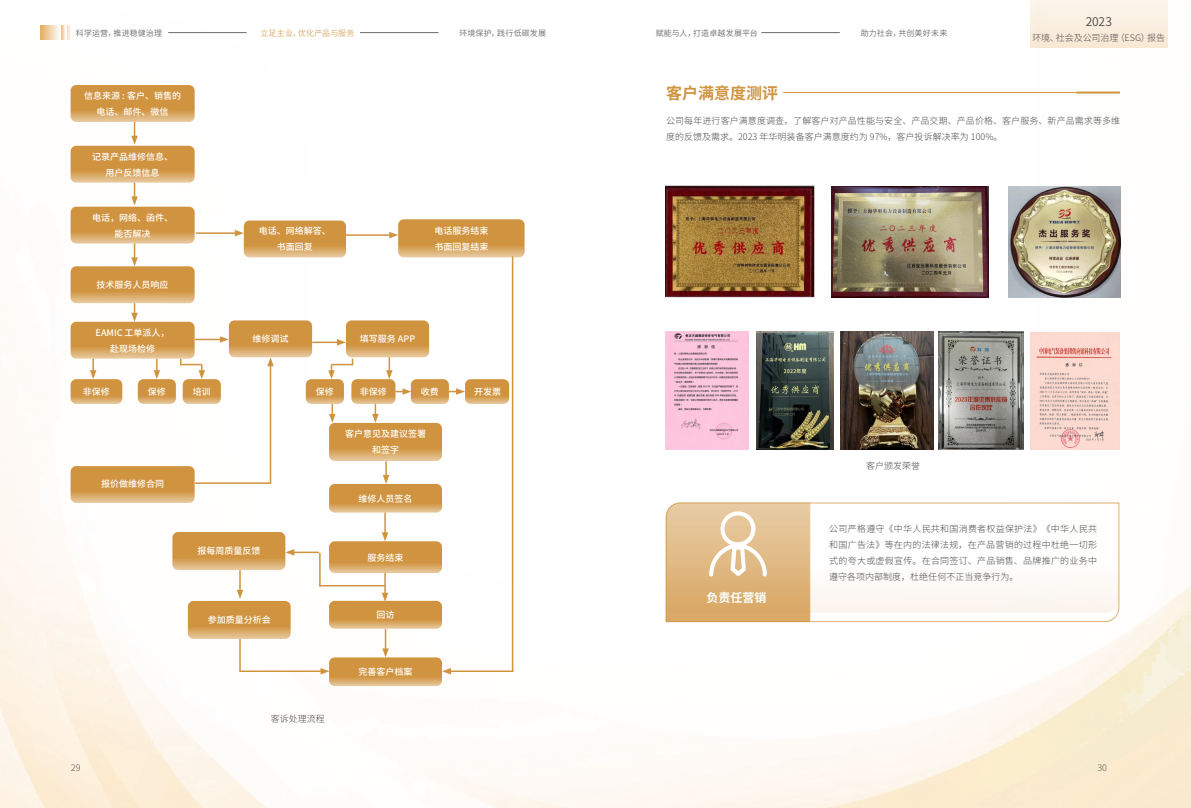
<style>
.page{position:relative;width:1191px;height:808px;background:#fff}
.page>*{position:absolute;margin:0;border:0;box-sizing:border-box;transform-origin:0 0}
.t1{font:700 16px "Source Han Sans CN";color:#d0933f}
.t2{font:700 12px "Source Han Sans CN";color:#fff}
.t3{font:12px "Source Han Sans CN";color:#4c4948}
.t4{font:300 9px/16px "Source Han Sans CN";letter-spacing:.01em;color:#4c4948}
.t5{font:500 9px/16px "Source Han Sans CN";color:#fff;text-align:center}
.t6{font:300 9px "Source Han Sans CN";color:#595757}
.t7{font:8px "Source Han Sans CN";letter-spacing:.02em;color:#4c4948}
.t8{font:8px "Source Han Sans CN";letter-spacing:.02em;color:#d0933f}
</style>
<div class="page">
<img style="left:0;top:0;width:1191px;height:808px">
<div style="left:1030px;top:0;width:137px;height:47px;background:#faefe0"></div>
<svg style="left:71px;top:85px;width:124px;height:37px;background:#d49c50"></svg>
<svg style="left:398px;top:219px;width:126px;height:38px;background:#d49c50"></svg>
<svg style="left:71px;top:146px;width:124px;height:37px;background:#d49d51"></svg>
<svg style="left:71px;top:207px;width:124px;height:36px;background:#d39b4e"></svg>
<svg style="left:71px;top:266px;width:124px;height:37px;background:#d49d51"></svg>
<svg style="left:71px;top:322px;width:124px;height:37px;background:#d49d51"></svg>
<svg style="left:71px;top:466px;width:124px;height:37px;background:#d49c50"></svg>
<svg style="left:71px;top:379px;width:51px;height:25px"></svg>
<svg style="left:351px;top:379px;width:44px;height:25px"></svg>
<svg style="left:465px;top:379px;width:44px;height:25px"></svg>
<svg style="left:138px;top:379px;width:38px;height:25px"></svg>
<svg style="left:306px;top:379px;width:38px;height:25px"></svg>
<svg style="left:411px;top:379px;width:38px;height:25px"></svg>
<svg style="left:183px;top:379px;width:38px;height:25px"></svg>
<svg style="left:229px;top:320px;width:83px;height:37px;background:#d49d50"></svg>
<svg style="left:346px;top:320px;width:83px;height:37px;background:#d49d51"></svg>
<svg style="left:329px;top:423px;width:113px;height:38px;background:#d49c4f"></svg>
<svg style="left:329px;top:484px;width:113px;height:29px;background:#d49d51"></svg>
<svg style="left:329px;top:541px;width:113px;height:32px;background:#d49c50"></svg>
<svg style="left:172px;top:532px;width:113px;height:38px;background:#d49c50"></svg>
<svg style="left:188px;top:601px;width:103px;height:38px;background:#d49c50"></svg>
<svg style="left:329px;top:601px;width:113px;height:28px;background:#d49d51"></svg>
<svg style="left:329px;top:657px;width:113px;height:29px;background:#d49d51"></svg>
<svg style="left:244px;top:221px;width:102px;height:36px;background:#d39b4e"></svg>
<svg style="left:131px;top:122px;width:7px;height:23px"></svg>
<svg style="left:131px;top:183px;width:7px;height:22px"></svg>
<svg style="left:131px;top:243px;width:7px;height:23px"></svg>
<svg style="left:131px;top:303px;width:7px;height:19px"></svg>
<svg style="left:90px;top:359px;width:6px;height:20px"></svg>
<svg style="left:154px;top:359px;width:6px;height:20px"></svg>
<svg style="left:386px;top:357px;width:6px;height:22px"></svg>
<svg style="left:372px;top:404px;width:7px;height:19px"></svg>
<svg style="left:383px;top:461px;width:6px;height:23px"></svg>
<hr style="left:384px;top:513px;width:2px;height:22px;background:#d0933f">
<svg style="left:382px;top:532px;width:6px;height:9px"></svg>
<hr style="left:239px;top:570px;width:2px;height:23px;background:#d0933f">
<svg style="left:237px;top:590px;width:6px;height:9px"></svg>
<hr style="left:384px;top:573px;width:2px;height:22px;background:#d0933f">
<svg style="left:382px;top:593px;width:6px;height:9px"></svg>
<svg style="left:382px;top:629px;width:7px;height:28px"></svg>
<svg style="left:329px;top:404px;width:6px;height:19px"></svg>
<hr style="left:196px;top:232px;width:42px;height:2px;background:#d0933f">
<svg style="left:235px;top:230px;width:9px;height:6px"></svg>
<hr style="left:239px;top:670px;width:84px;height:2px;background:#d0933f">
<svg style="left:320px;top:668px;width:9px;height:6px"></svg>
<svg style="left:195px;top:336px;width:34px;height:7px"></svg>
<svg style="left:395px;top:388px;width:16px;height:7px"></svg>
<svg style="left:449px;top:388px;width:16px;height:7px"></svg>
<svg style="left:312px;top:339px;width:34px;height:7px"></svg>
<hr style="left:346px;top:234px;width:46px;height:2px;background:#d0933f">
<svg style="left:389px;top:232px;width:9px;height:6px"></svg>
<svg style="left:285px;top:549px;width:34px;height:7px"></svg>
<hr style="left:448px;top:670px;width:65px;height:2px;background:#d0933f">
<svg style="left:442px;top:668px;width:9px;height:6px"></svg>
<hr style="left:270px;top:363px;width:1px;height:121px;background:#d0933f">
<svg style="left:267px;top:357px;width:7px;height:9px"></svg>
<hr style="left:195px;top:482px;width:75px;height:2px;background:#d0933f">
<hr style="left:319px;top:585px;width:66px;height:1px;background:#d0933f">
<hr style="left:512px;top:256px;width:1px;height:416px;background:#d0933f">
<svg style="left:180px;top:359px;width:25px;height:20px"></svg>
<svg style="left:328px;top:359px;width:25px;height:20px"></svg>
<hr style="left:319px;top:553px;width:2px;height:33px;background:#d0933f">
<hr style="left:239px;top:639px;width:2px;height:32px;background:#d0933f">
<hr style="left:783px;top:92px;width:337px;height:1px;background:#d0933f">
<hr style="left:1076px;top:92px;width:44px;height:2px;background:#d0933f">
<img style="left:665px;top:186px;width:149px;height:112px">
<img style="left:665px;top:332px;width:84px;height:118px">
<img style="left:756px;top:332px;width:77px;height:117px">
<img style="left:831px;top:187px;width:157px;height:111px">
<img style="left:938px;top:332px;width:85px;height:117px">
<img style="left:1008px;top:187px;width:112px;height:110px">
<img style="left:1030px;top:332px;width:89px;height:118px">
<img style="left:840px;top:332px;width:93px;height:118px">
<svg style="left:810px;top:502px;width:309px;height:120px"></svg>
<svg style="left:665px;top:502px;width:145px;height:120px;background:#e1bc8a"></svg>
<p class="t7" style="left:76px;top:28px;width:88px">科学运营，推进稳健治理</p>
<p class="t8" style="left:260px;top:28px;width:95px">立足主业，优化产品与服务</p>
<p class="t7" style="left:459px;top:28px;width:88px">环境保护，践行低碳发展</p>
<p class="t7" style="left:656px;top:28px;width:104px">赋能与人，打造卓越发展平台</p>
<p class="t7" style="left:861px;top:28px;width:88px">助力社会，共创美好未来</p>
<h2 class="t3" style="left:1085px;top:14px;width:28px">2023</h2>
<p class="t4" style="left:1032px;top:29px;width:134px">环境、社会及公司治理（ESG）报告</p>
<p class="t5" style="left:84px;top:88px;width:99px">信息来源 : 客户、销售的电话、邮件、微信</p>
<p class="t5" style="left:92px;top:148px;width:82px">记录产品维修信息、用户反馈信息</p>
<p class="t5" style="left:92px;top:209px;width:82px">电话，网络、函件、能否解决</p>
<p class="t5" style="left:259px;top:223px;width:73px">电话、网络解答、书面回复</p>
<p class="t5" style="left:434px;top:223px;width:55px;text-align:left">电话服务结束书面回复结束</p>
<p class="t5" style="left:97px;top:277px;width:73px">技术服务人员响应</p>
<p class="t5" style="left:96px;top:324px;width:76px">EAMIC 工单派人，赴现场检修</p>
<p class="t5" style="left:83px;top:384px;width:28px">非保修</p>
<p class="t5" style="left:148px;top:384px;width:19px">保修</p>
<p class="t5" style="left:193px;top:384px;width:19px">培训</p>
<p class="t5" style="left:316px;top:384px;width:19px">保修</p>
<p class="t5" style="left:360px;top:384px;width:28px">非保修</p>
<p class="t5" style="left:421px;top:384px;width:19px">收费</p>
<p class="t5" style="left:474px;top:384px;width:28px">开发票</p>
<p class="t5" style="left:252px;top:331px;width:38px">维修调试</p>
<p class="t5" style="left:360px;top:331px;width:57px">填写服务 APP</p>
<p class="t5" style="left:101px;top:476px;width:64px">报价做维修合同</p>
<p class="t5" style="left:197px;top:543px;width:64px">报每周质量反馈</p>
<p class="t5" style="left:208px;top:612px;width:64px">参加质量分析会</p>
<p class="t4" style="left:271px;top:710px;width:55px">客诉处理流程</p>
<p class="t5" style="left:345px;top:426px;width:82px">客户意见及建议签署和签字</p>
<p class="t5" style="left:358px;top:491px;width:55px">维修人员签名</p>
<p class="t5" style="left:367px;top:549px;width:37px">服务结束</p>
<p class="t5" style="left:376px;top:607px;width:19px">回访</p>
<p class="t5" style="left:358px;top:663px;width:55px">完善客户档案</p>
<h1 class="t1" style="left:666px;top:85px;width:113px">客户满意度测评</h1>
<p class="t4" style="left:666px;top:113px;width:455px">公司每年进行客户满意度调查，了解客户对产品性能与安全、产品交期、产品价格、客户服务、新产品需求等多维度的反馈及需求。2023 年华明装备客户满意度约为 97%，客户投诉解决率为 100%。</p>
<p class="t4" style="left:866px;top:458px;width:55px">客户颁发荣誉</p>
<h2 class="t2" style="left:706px;top:591px;width:61px">负责任营销</h2>
<p class="t4" style="left:829px;top:521px;width:269px;text-align:justify">公司严格遵守《中华人民共和国消费者权益保护法》《中华人民共和国广告法》等在内的法律法规，在产品营销的过程中杜绝一切形式的夸大或虚假宣传。在合同签订、产品销售、品牌推广的业务中遵守各项内部制度，杜绝任何不正当竞争行为。</p>
<p class="t6" style="left:71px;top:763px;width:11px">29</p>
<p class="t6" style="left:1097px;top:763px;width:11px">30</p>
</div>
